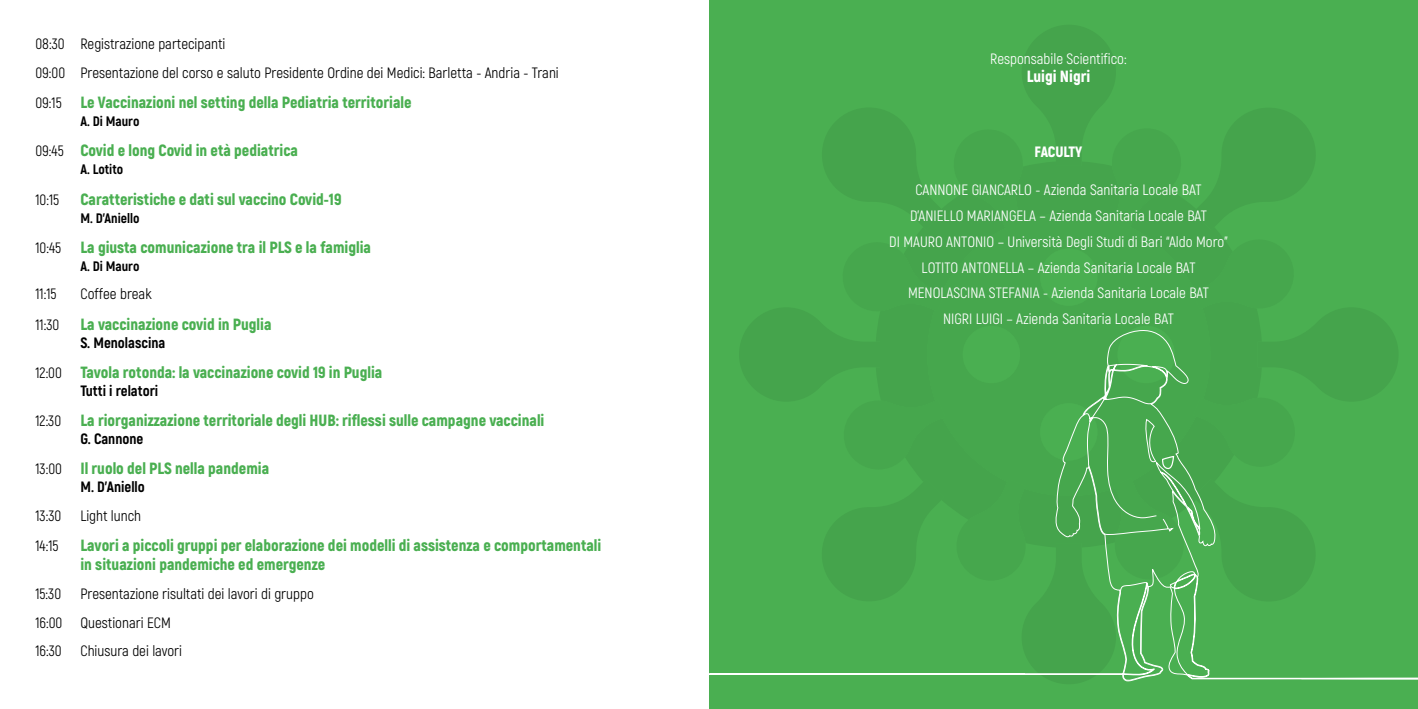
<style>
.page{position:relative;width:1418px;height:709px;background:#fff}
.page>*{position:absolute;margin:0;border:0;box-sizing:border-box;transform-origin:0 0}
.t1{font:900 16.25px/19.5px "Akrobat";color:#4aaf51}
.t2{font:900 16.25px "Akrobat";color:#fff}
.t3{font:15px/25.9px "Akrobat";color:#fff;text-align:center}
.t4{font:15px/28.6px "Akrobat";color:#000}
.t5{font:800 15px "Akrobat";color:#000}
.t6{font:900 15px "Akrobat";letter-spacing:-.005em;color:#fff}
.t7{font:800 13.75px "Akrobat";color:#000}
.s1{font-weight:400;font-size:15px;color:#000}
</style>
<div class="page">
<div style="left:709px;top:0;width:708px;height:709px;background:#4aaf51"></div>
<svg style="left:1193px;top:108px;width:127px;height:122px;background:#47a84e"></svg>
<div style="left:924px;top:213px;width:289px;height:114px;background:#45a44c"></div>
<svg style="left:817px;top:25px;width:368px;height:206px;background:#47aa4e"></svg>
<svg style="left:738px;top:242px;width:207px;height:85px;background:#47aa4e"></svg>
<svg style="left:709px;top:327px;width:708px;height:372px;background:#49ac50"></svg>
<div style="left:951px;top:239px;width:448px;height:445px;background:#46a74d"></div>
<p class="t4" style="left:35px;top:30px;width:525px">08:30 Registrazione partecipanti<br>09:00 Presentazione del corso e saluto Presidente Ordine dei Medici: Barletta - Andria - Trani</p>
<p class="t1" style="left:35px;top:93px;width:378px"><span class="s1">09:15</span> Le Vaccinazioni nel setting della Pediatria territoriale</p>
<p class="t7" style="left:80px;top:113px;width:60px">A. Di Mauro</p>
<p class="t1" style="left:35px;top:141px;width:264px"><span class="s1">09:45</span> Covid e long Covid in età pediatrica</p>
<p class="t7" style="left:80px;top:161px;width:44px">A. Lotito</p>
<p class="t4" style="left:35px;top:185px;width:25px">10:15</p>
<p class="t1" style="left:80px;top:189px;width:262px">Caratteristiche e dati sul vaccino Covid-19</p>
<p class="t7" style="left:80px;top:209px;width:61px">M. D’Aniello</p>
<p class="t1" style="left:35px;top:237px;width:337px"><span class="s1">10:45</span> La giusta comunicazione tra il PLS e la famiglia</p>
<p class="t7" style="left:80px;top:257px;width:60px">A. Di Mauro</p>
<p class="t4" style="left:35px;top:280px;width:23px">11:15</p>
<p class="t4" style="left:80px;top:280px;width:73px">Coffee break</p>
<p class="t4" style="left:35px;top:310px;width:25px">11:30</p>
<p class="t1" style="left:80px;top:314px;width:192px">La vaccinazione covid in Puglia</p>
<p class="t5" style="left:80px;top:333px;width:86px">S. Menolascina</p>
<p class="t1" style="left:35px;top:362px;width:348px"><span class="s1">12:00</span> Tavola rotonda: la vaccinazione covid 19 in Puglia</p>
<p class="t5" style="left:80px;top:381px;width:79px">Tutti i relatori</p>
<p class="t1" style="left:35px;top:410px;width:510px"><span class="s1">12:30</span> La riorganizzazione territoriale degli HUB: riflessi sulle campagne vaccinali</p>
<p class="t5" style="left:80px;top:429px;width:64px">G. Cannone</p>
<p class="t1" style="left:35px;top:458px;width:235px"><span class="s1">13:00</span> Il ruolo del PLS nella pandemia</p>
<p class="t5" style="left:80px;top:477px;width:66px">M. D’Aniello</p>
<p class="t4" style="left:35px;top:501px;width:27px">13:30</p>
<p class="t4" style="left:80px;top:501px;width:62px">Light lunch</p>
<p class="t4" style="left:35px;top:531px;width:25px">14:15</p>
<p class="t1" style="left:80px;top:535px;width:522px">Lavori a piccoli gruppi per elaborazione dei modelli di assistenza e comportamentali in situazioni pandemiche ed emergenze</p>
<p class="t4" style="left:35px;top:579px;width:27px">15:30</p>
<p class="t4" style="left:35px;top:579px;width:280px;text-indent:45px">Presentazione risultati dei lavori di gruppo<br>16:00 Questionari ECM<br>16:30</p>
<p class="t4" style="left:80px;top:636px;width:103px">Chiusura dei lavori</p>
<p class="t3" style="left:990px;top:45px;width:138px">Responsabile Scientifico:</p>
<p class="t2" style="left:1026px;top:66px;width:65px">Luigi Nigri</p>
<p class="t6" style="left:1034px;top:142px;width:49px">FACULTY</p>
<p class="t3" style="left:889px;top:177px;width:340px">CANNONE GIANCARLO - Azienda Sanitaria Locale BAT D’ANIELLO MARIANGELA – Azienda Sanitaria Locale BAT<br>DI MAURO ANTONIO – Università Degli Studi di Bari “Aldo Moro” LOTITO ANTONELLA – Azienda Sanitaria Locale BAT MENOLASCINA STEFANIA - Azienda Sanitaria Locale BAT<br>NIGRI LUIGI – Azienda Sanitaria Locale BAT</p>
</div>
